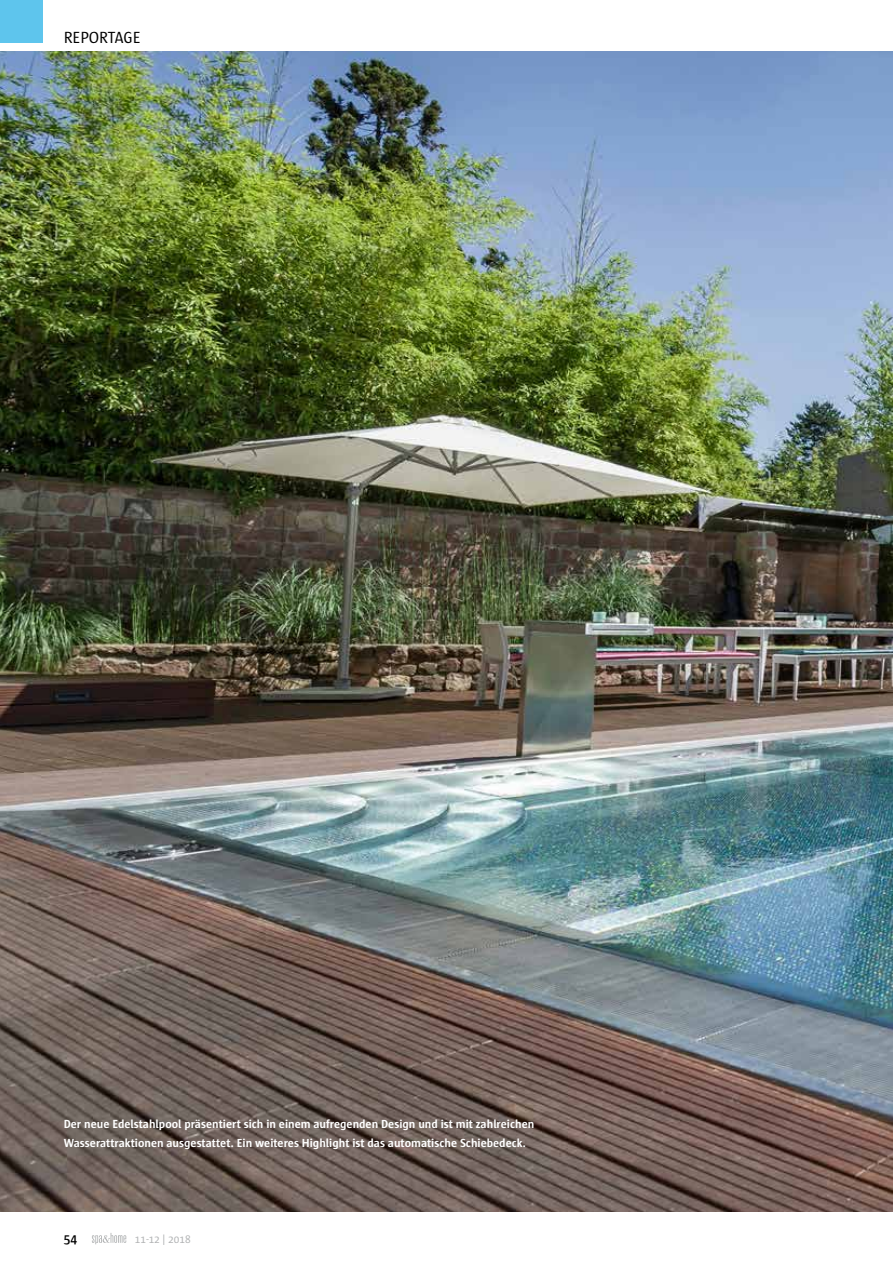
<style>
.page{position:relative;width:893px;height:1263px;background:#fff}
.page>*{position:absolute;margin:0;border:0;box-sizing:border-box;transform-origin:0 0}
.t1{font:16.5px "Sun";letter-spacing:-.005em;color:#000}
.t2{font:600 13.5px "Sun";color:#000}
.t3{font:700 12px/18.8px "Sun";color:#fff}
.t4{font:11.25px "Sun";color:#b1b3b4}
</style>
<div class="page">
<div style="left:0;top:0;width:43px;height:43px;background:#5ec5ed"></div>
<svg style="left:92px;top:1233px;width:34px;height:11px"></svg>
<img style="left:0;top:51px;width:893px;height:1161px">
<h1 class="t1" style="left:64px;top:28px;width:78px">REPORTAGE</h1>
<p class="t3" style="left:64px;top:1115px;width:472px">Der neue Edelstahlpool präsentiert sich in einem aufregenden Design und ist mit zahlreichen<br>Wasserattraktionen ausgestattet. Ein weiteres Highlight ist das automatische Schiebedeck.</p>
<p class="t2" style="left:64px;top:1231px;width:15px">54</p>
<p class="t4" style="left:135px;top:1233px;width:57px">11-12 | 2018</p>
</div>
